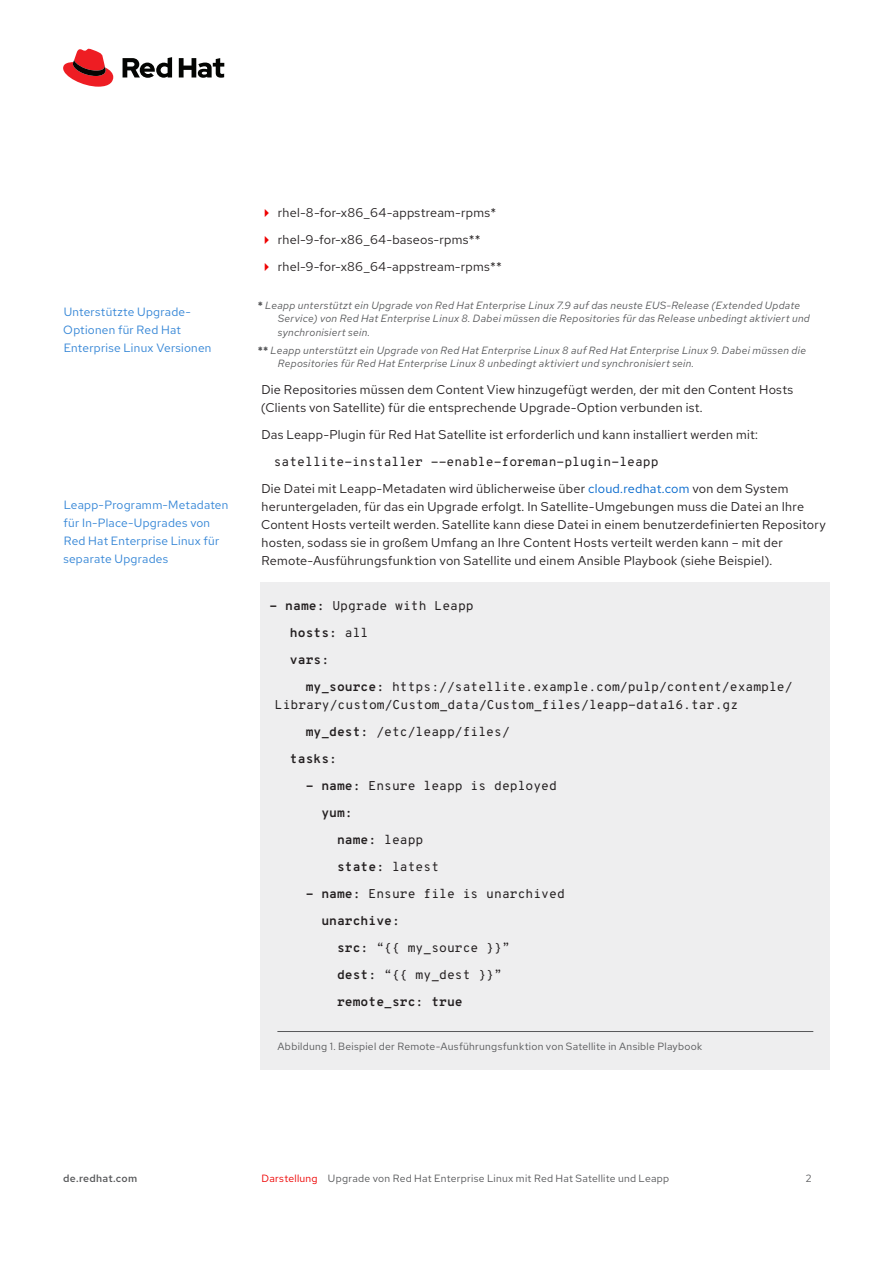
<style>
.page{position:relative;width:893px;height:1263px;background:#fff}
.page>*{position:absolute;margin:0;border:0;box-sizing:border-box;transform-origin:0 0}
.Main_-_Body{font:12.75px/18px "Red Hat Text";letter-spacing:.015em;color:#231f20}
.Main_-_Code_Sample{font:12.75px/18px "Overpass Mono";color:#231f20}
.Main_-_Code_Sample-2{font:700 12.75px "Overpass Mono";color:#231f20}
.Sidebar_-_Body__left{font:12px/18px "Red Hat Text";letter-spacing:.02em;color:#3385d6}
.Main_-_Footnote{font:italic 10.5px/13.5px "Red Hat Text";letter-spacing:.025em;color:#57585a}
.Main_-_Image_Caption{font:10.5px "Red Hat Text";letter-spacing:.025em;color:#57585a}
.t1{font:500 10.5px "Red Hat Text";letter-spacing:.025em;color:#57585a}
.s1{font-weight:700;font-style:normal}
.s2{color:#06c}
.s3{font-weight:700}
.s4{font-weight:400}
.s5{color:#e00}
</style>
<div class="page">
<div style="left:261px;top:582px;width:569px;height:488px;background:#eeeeef"></div>
<hr style="left:277px;top:1031px;width:536px;height:1px;background:#57585a">
<svg style="left:63px;top:49px;width:50px;height:38px"></svg>
<svg style="left:123px;top:57px;width:101px;height:21px"></svg>
<p class="Sidebar_-_Body__left" style="left:63px;top:302px;width:150px">Unterstützte Upgrade-<br>Optionen für Red Hat<br>Enterprise Linux Versionen</p>
<p class="Sidebar_-_Body__left" style="left:63px;top:496px;width:166px">Leapp-Programm-Metadaten für In-Place-Upgrades von<br>Red Hat Enterprise Linux für separate Upgrades</p>
<p class="Main_-_Body" style="left:278px;top:203px;width:220px">rhel-8-for-x86_64-appstream-rpms*</p>
<p class="Main_-_Body" style="left:278px;top:230px;width:204px">rhel-9-for-x86_64-baseos-rpms**</p>
<p class="Main_-_Body" style="left:278px;top:257px;width:225px">rhel-9-for-x86_64-appstream-rpms**</p>
<p class="Main_-_Footnote" style="left:278px;top:298px;width:534px;text-indent:-20px"><span class="s1">*</span> Leapp unterstützt ein Upgrade von Red Hat Enterprise Linux 7.9 auf das neuste EUS-Release (Extended Update<br>Service) von Red Hat Enterprise Linux 8. Dabei müssen die Repositories für das Release unbedingt aktiviert und synchronisiert sein.</p>
<p class="Main_-_Footnote" style="left:278px;top:343px;width:530px;text-indent:-20px"><span class="s1">**</span> Leapp unterstützt ein Upgrade von Red Hat Enterprise Linux 8 auf Red Hat Enterprise Linux 9. Dabei müssen die<br>Repositories für Red Hat Enterprise Linux 8 unbedingt aktiviert und synchronisiert sein.</p>
<p class="Main_-_Body" style="left:261px;top:381px;width:534px">Die Repositories müssen dem Content View hinzugefügt werden, der mit den Content Hosts (Clients von Satellite) für die entsprechende Upgrade-Option verbunden ist.</p>
<p class="Main_-_Body" style="left:261px;top:426px;width:498px">Das Leapp-Plugin für Red Hat Satellite ist erforderlich und kann installiert werden mit:</p>
<p class="Main_-_Code_Sample" style="left:274px;top:453px;width:386px">satellite-installer --enable-foreman-plugin-leapp</p>
<p class="Main_-_Body" style="left:261px;top:480px;width:566px">Die Datei mit Leapp-Metadaten wird üblicherweise über <span class="s2">cloud.redhat.com</span> von dem System heruntergeladen, für das ein Upgrade erfolgt. In Satellite-Umgebungen muss die Datei an Ihre Content Hosts verteilt werden. Satellite kann diese Datei in einem benutzerdefinierten Repository hosten, sodass sie in großem Umfang an Ihre Content Hosts verteilt werden kann – mit der Remote-Ausführungsfunktion von Satellite und einem Ansible Playbook (siehe Beispiel).</p>
<p class="Main_-_Code_Sample" style="left:270px;top:597px;width:206px"><span class="s3">- name:</span> Upgrade with Leapp</p>
<p class="Main_-_Code_Sample-2" style="left:290px;top:624px;width:80px">hosts: <span class="s4">all</span></p>
<p class="Main_-_Code_Sample-2" style="left:290px;top:651px;width:41px">vars:</p>
<p class="Main_-_Code_Sample" style="left:275px;top:678px;width:519px;text-indent:31px"><span class="s3">my_source:</span> https://satellite.example.com/pulp/content/example/<br>Library/custom/Custom_data/Custom_files/leapp-data16.tar.gz</p>
<p class="Main_-_Code_Sample" style="left:306px;top:723px;width:206px"><span class="s3">my_dest:</span> /etc/leapp/files/</p>
<p class="Main_-_Code_Sample-2" style="left:290px;top:750px;width:49px">tasks:</p>
<p class="Main_-_Code_Sample" style="left:306px;top:777px;width:253px"><span class="s3">- name:</span> Ensure leapp is deployed</p>
<p class="Main_-_Code_Sample-2" style="left:321px;top:804px;width:33px">yum:</p>
<p class="Main_-_Code_Sample-2" style="left:337px;top:831px;width:88px">name: <span class="s4">leapp</span></p>
<p class="Main_-_Code_Sample-2" style="left:337px;top:858px;width:104px">state: <span class="s4">latest</span></p>
<p class="Main_-_Code_Sample" style="left:306px;top:885px;width:261px"><span class="s3">- name:</span> Ensure file is unarchived</p>
<p class="Main_-_Code_Sample-2" style="left:321px;top:912px;width:80px">unarchive:</p>
<p class="Main_-_Code_Sample" style="left:337px;top:939px;width:174px"><span class="s3">src:</span> “{{ my_source }}”</p>
<p class="Main_-_Code_Sample" style="left:337px;top:966px;width:166px"><span class="s3">dest:</span> “{{ my_dest }}”</p>
<p class="Main_-_Code_Sample-2" style="left:337px;top:993px;width:127px">remote_src: true</p>
<p class="Main_-_Image_Caption" style="left:278px;top:1039px;width:426px">Abbildung 1. Beispiel der Remote-Ausführungsfunktion von Satellite in Ansible Playbook</p>
<p class="t1" style="left:63px;top:1171px;width:75px">de.redhat.com</p>
<p class="Main_-_Image_Caption" style="left:262px;top:1171px;width:409px"><span class="s5">Darstellung</span> Upgrade von Red Hat Enterprise Linux mit Red Hat Satellite und Leapp</p>
<p class="Main_-_Image_Caption" style="left:806px;top:1171px;width:7px">2</p>
</div>
